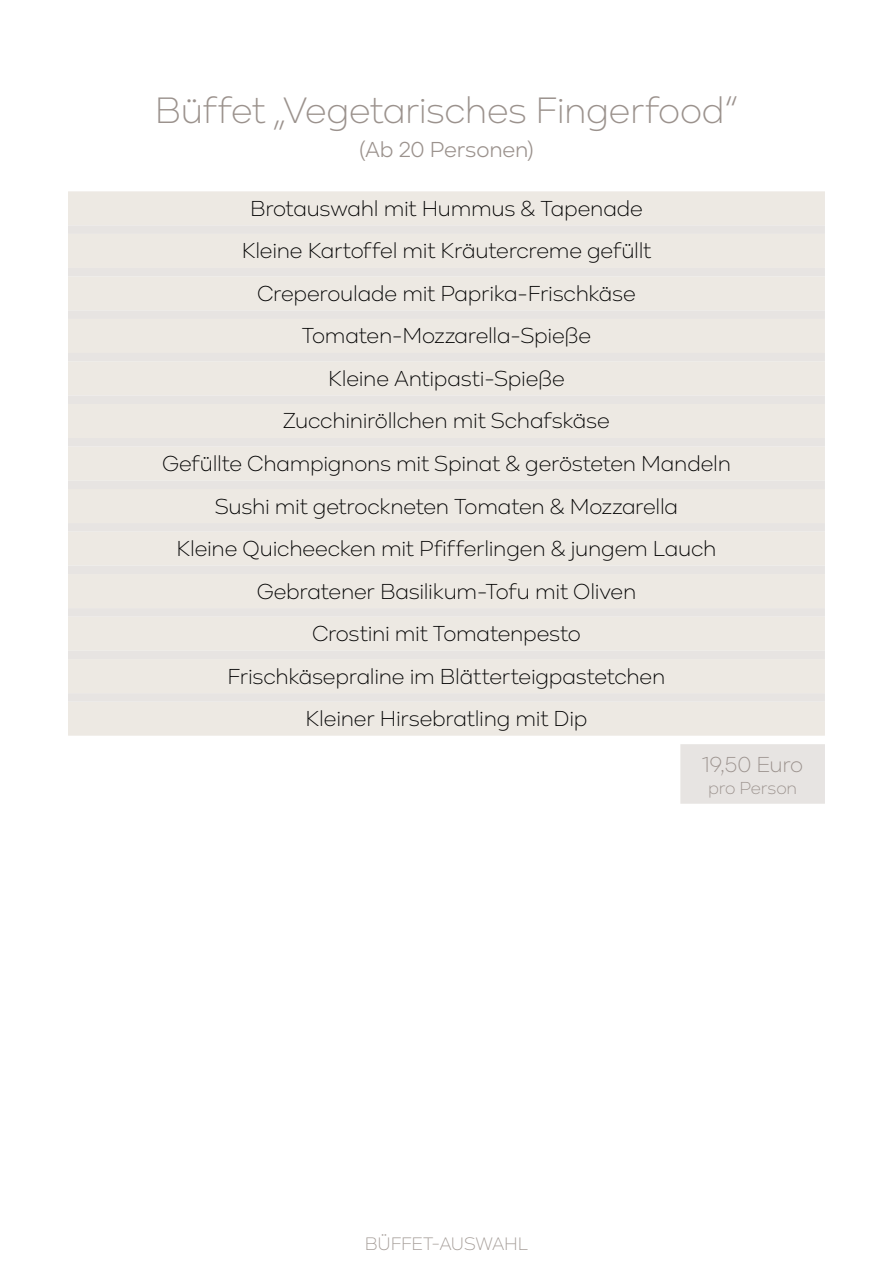
<style>
.page{position:relative;width:893px;height:1263px;background:#fff}
.page>*{position:absolute;margin:0;border:0;box-sizing:border-box;transform-origin:0 0}
.t1{font:300 38.1px "Kinetika";letter-spacing:-.01em;color:#9b928d}
.t2{font:300 22.5px/42.5px "Kinetika";letter-spacing:-.01em;color:#000;text-align:center}
.t3{font:22.5px "Kinetika";letter-spacing:-.005em;color:#9b928d}
.t4{font:300 22.5px "Kinetika";color:#9b928d}
.t5{font:300 18.75px "Kinetika";letter-spacing:-.01em;color:#a39b96}
.t6{font:300 18px "Kinetika";letter-spacing:-.005em;color:#9b928d}
</style>
<div class="page">
<div style="left:68px;top:191px;width:757px;height:34px;background:#ede9e3"></div>
<svg style="left:68px;top:225px;width:757px;height:579px;background:#edeae5"></svg>
<h1 class="t1" style="left:155px;top:89px;width:585px">Büffet „Vegetarisches Fingerfood“</h1>
<p class="t3" style="left:359px;top:137px;width:176px">(Ab 20 Personen)</p>
<p class="t2" style="left:162px;top:187px;width:570px">Brotauswahl mit Hummus &amp; Tapenade<br>Kleine Kartoffel mit Kräutercreme gefüllt<br>Creperoulade mit Paprika-Frischkäse Tomaten-Mozzarella-Spieße<br>Kleine Antipasti-Spieße<br>Zucchiniröllchen mit Schafskäse<br>Gefüllte Champignons mit Spinat &amp; gerösteten Mandeln Sushi mit getrockneten Tomaten &amp; Mozzarella<br>Kleine Quicheecken mit Pfifferlingen &amp; jungem Lauch Gebratener Basilikum-Tofu mit Oliven<br>Crostini mit Tomatenpesto<br>Frischkäsepraline im Blätterteigpastetchen<br>Kleiner Hirsebratling mit Dip</p>
<p class="t4" style="left:702px;top:752px;width:103px">19,50 Euro</p>
<p class="t6" style="left:708px;top:778px;width:91px">pro Person</p>
<p class="t5" style="left:365px;top:1233px;width:165px">BÜFFET-AUSWAHL</p>
</div>
